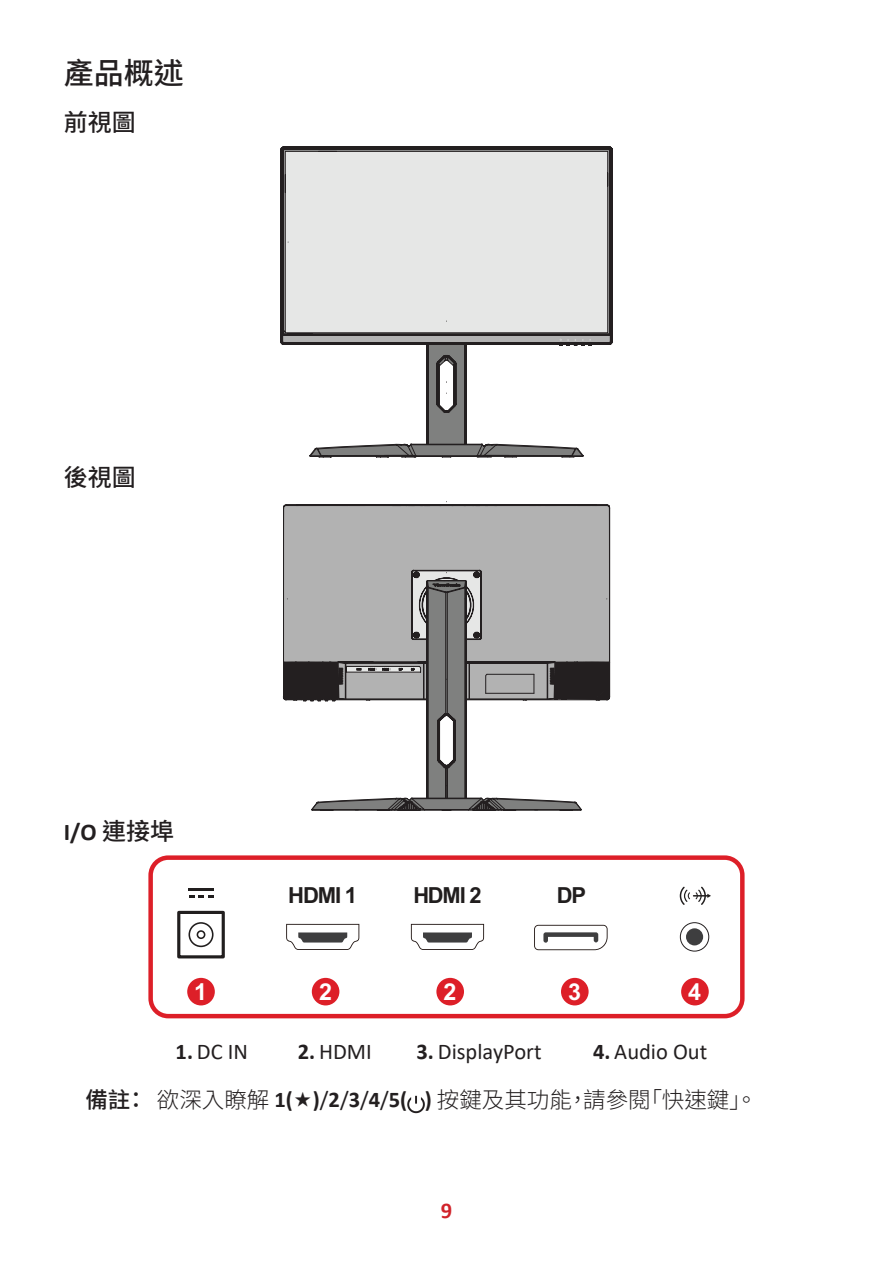
<style>
.page{position:relative;width:893px;height:1263px;background:#fff}
.page>*{position:absolute;margin:0;border:0;box-sizing:border-box;transform-origin:0 0}
.t1{font:500 30px "Noto Sans TC";color:#231f20}
.t2{font:500 24px "Noto Sans TC";color:#231f20}
.t3{font:700 24px "Calibri";color:#231f20}
.t4{font:700 23.25px "Arial";color:#fff}
.t5{font:300 22.5px "Noto Sans TC";color:#231f20}
.t6{font:22.5px "Calibri";color:#231f20}
.t7{font:700 22.5px "Calibri";color:#d1232a}
.t8{font:700 22.2px "Arial";letter-spacing:-.055em;color:#211e1e}
.s1{font-family:"Noto Sans TC";font-weight:500}
.s2{font-weight:700}
.s3{font-weight:500}
.s4{font-family:"Calibri";font-weight:700}
.s5{font-family:"Calibri";font-weight:400}
</style>
<div class="page">
<svg style="left:281px;top:147px;width:331px;height:310px;background:#dadbda"></svg>
<svg style="left:310px;top:339px;width:281px;height:118px"></svg>
<svg style="left:283px;top:502px;width:324px;height:68px;background:#afafaf"></svg>
<svg style="left:283px;top:570px;width:327px;height:241px"></svg>
<div style="left:148px;top:855px;width:597px;height:163px;border:4px solid #dd1f28;border-radius:18px"></div>
<div style="left:187px;top:978px;width:28px;height:27px;background:#dd1f28;border-radius:50%"></div>
<div style="left:312px;top:978px;width:27px;height:27px;background:#dd1f28;border-radius:50%"></div>
<div style="left:436px;top:978px;width:28px;height:27px;background:#dd1f28;border-radius:50%"></div>
<div style="left:561px;top:978px;width:28px;height:27px;background:#dd1f28;border-radius:50%"></div>
<div style="left:681px;top:978px;width:28px;height:27px;background:#dd1f28;border-radius:50%"></div>
<svg style="left:680px;top:923px;width:29px;height:28px"></svg>
<div style="left:680px;top:922px;width:29px;height:29px;border:1px solid #231f20;border-radius:50%"></div>
<div style="left:686px;top:928px;width:17px;height:17px;background:#3e3e3f;border-radius:50%"></div>
<svg style="left:286px;top:924px;width:73px;height:26px"></svg>
<svg style="left:411px;top:924px;width:73px;height:26px"></svg>
<svg style="left:534px;top:925px;width:74px;height:25px"></svg>
<hr style="left:189px;top:888px;width:25px;height:3px;background:#211e1e">
<svg style="left:189px;top:895px;width:25px;height:3px"></svg>
<svg style="left:188px;top:922px;width:26px;height:26px"></svg>
<div style="left:177px;top:911px;width:48px;height:47px;border:3px solid #211e1e"></div>
<svg style="left:680px;top:887px;width:31px;height:18px"></svg>
<svg style="left:407px;top:1096px;width:18px;height:17px"></svg>
<h1 class="t1" style="left:64px;top:56px;width:121px">產品概述</h1>
<p class="t2" style="left:64px;top:109px;width:73px">前視圖</p>
<p class="t2" style="left:64px;top:464px;width:73px">後視圖</p>
<p class="t3" style="left:64px;top:815px;width:112px">I/O <span class="s1">連接埠</span></p>
<p class="t8" style="left:288px;top:879px;width:70px">HDMI 1</p>
<p class="t8" style="left:413px;top:879px;width:70px">HDMI 2</p>
<p class="t8" style="left:557px;top:879px;width:31px">DP</p>
<p class="t4" style="left:194px;top:975px;width:14px">1</p>
<p class="t4" style="left:319px;top:975px;width:14px">2</p>
<p class="t4" style="left:443px;top:975px;width:14px">2</p>
<p class="t4" style="left:568px;top:975px;width:14px">3</p>
<p class="t4" style="left:688px;top:975px;width:14px">4</p>
<p class="t6" style="left:176px;top:1036px;width:74px"><span class="s2">1.</span> DC IN</p>
<p class="t6" style="left:298px;top:1036px;width:76px"><span class="s2">2.</span> HDMI</p>
<p class="t6" style="left:417px;top:1036px;width:127px"><span class="s2">3.</span> DisplayPort</p>
<p class="t6" style="left:593px;top:1036px;width:116px"><span class="s2">4.</span> Audio Out</p>
<p class="t5" style="left:85px;top:1087px;width:674px"><span class="s3">備註：</span>欲深入瞭解 <span class="s4">1( )</span><span class="s5">/</span><span class="s4">2</span><span class="s5">/</span><span class="s4">3</span><span class="s5">/</span><span class="s4">4</span><span class="s5">/</span><span class="s4">5( )</span> 按鍵及其功能，請參閱「快速鍵」。</p>
<p class="t7" style="left:441px;top:1194px;width:13px">9</p>
</div>
